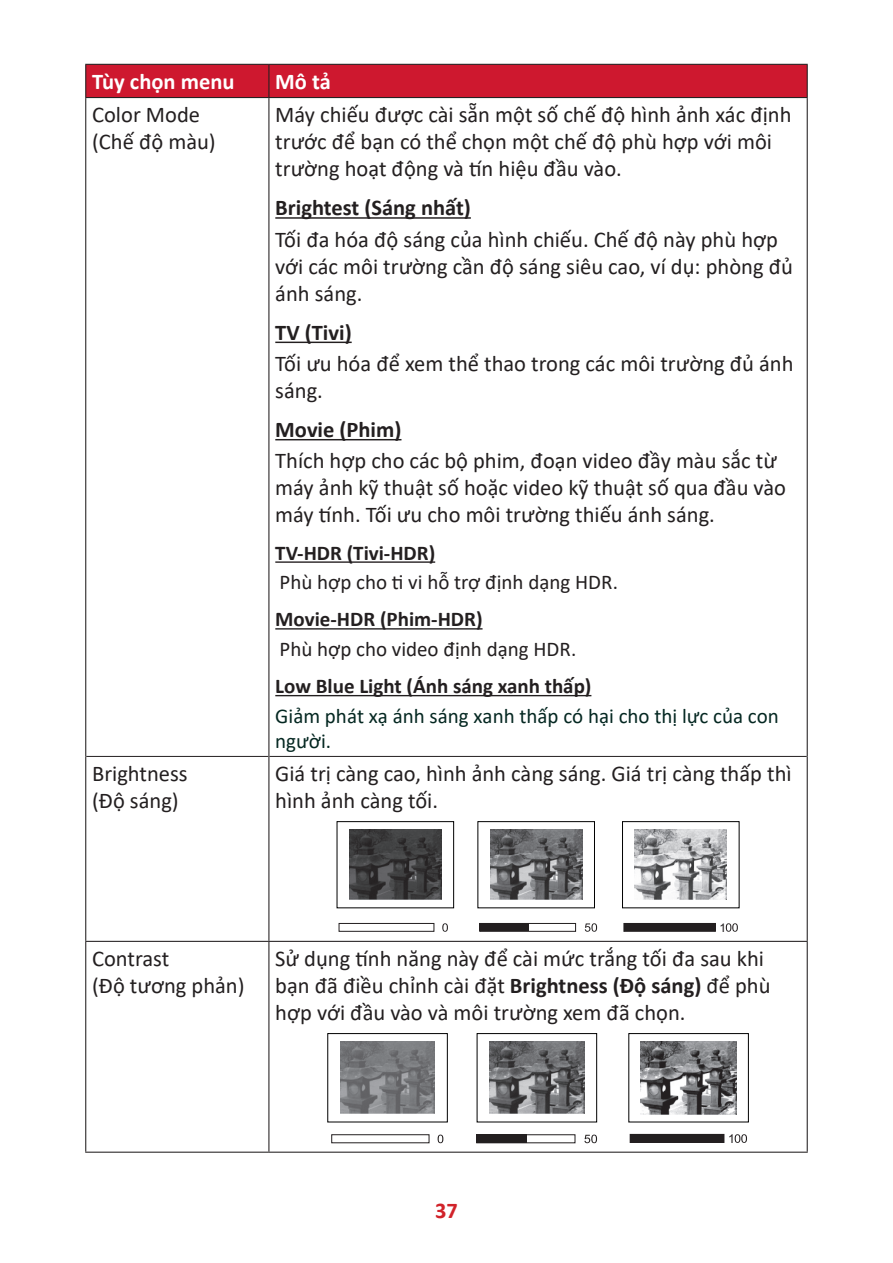
<style>
.page{position:relative;width:893px;height:1263px;background:#fff}
.page>*{position:absolute;margin:0;border:0;box-sizing:border-box;transform-origin:0 0}
.t1{font:22.5px/27px "Calibri";color:#231f20}
.t2{font:700 22.5px "Calibri";color:#231f20}
.t3{font:700 22.5px "Calibri";color:#fff}
.t4{font:700 22.5px "Calibri";color:#d1232a}
.t5{font:700 21px "Calibri";color:#231f20}
.t6{font:21px "Calibri";color:#231f20}
.t7{font:21px/25.2px "Calibri";color:#042721}
.t8{font:12.15px "Arial";color:#231f20}
.t9{font:11.85px "Arial";color:#231f20}
.s1{font-weight:700}
</style>
<div class="page">
<div style="left:86px;top:65px;width:721px;height:32px;background:#ce182f"></div>
<hr style="left:86px;top:756px;width:182px;height:1px;background:#231f20">
<hr style="left:269px;top:756px;width:538px;height:1px;background:#231f20">
<hr style="left:85px;top:97px;width:184px;height:1px;background:#231f20">
<hr style="left:269px;top:97px;width:539px;height:1px;background:#231f20">
<hr style="left:85px;top:64px;width:184px;height:1px;background:#231f20">
<hr style="left:85px;top:65px;width:1px;height:32px;background:#231f20">
<hr style="left:269px;top:64px;width:539px;height:1px;background:#231f20">
<hr style="left:268px;top:65px;width:1px;height:32px;background:#231f20">
<hr style="left:807px;top:65px;width:1px;height:32px;background:#231f20">
<hr style="left:85px;top:98px;width:1px;height:658px;background:#231f20">
<hr style="left:85px;top:756px;width:1px;height:185px;background:#231f20">
<hr style="left:85px;top:942px;width:1px;height:210px;background:#231f20">
<hr style="left:85px;top:941px;width:184px;height:1px;background:#231f20">
<hr style="left:269px;top:941px;width:539px;height:1px;background:#231f20">
<hr style="left:85px;top:1152px;width:184px;height:1px;background:#231f20">
<hr style="left:269px;top:1152px;width:539px;height:1px;background:#231f20">
<hr style="left:268px;top:98px;width:1px;height:658px;background:#231f20">
<hr style="left:807px;top:98px;width:1px;height:658px;background:#231f20">
<hr style="left:268px;top:756px;width:1px;height:185px;background:#231f20">
<hr style="left:807px;top:756px;width:1px;height:185px;background:#231f20">
<hr style="left:268px;top:942px;width:1px;height:210px;background:#231f20">
<hr style="left:807px;top:942px;width:1px;height:210px;background:#231f20">
<hr style="left:275px;top:217px;width:196px;height:2px;background:#231f20">
<hr style="left:275px;top:342px;width:77px;height:1px;background:#231f20">
<hr style="left:275px;top:439px;width:126px;height:1px;background:#231f20">
<hr style="left:275px;top:561px;width:160px;height:2px;background:#231f20">
<hr style="left:275px;top:628px;width:208px;height:1px;background:#231f20">
<hr style="left:275px;top:695px;width:316px;height:1px;background:#231f20">
<svg style="left:337px;top:821px;width:403px;height:88px"></svg>
<svg style="left:585px;top:923px;width:12px;height:9px"></svg>
<div style="left:339px;top:923px;width:95px;height:9px;background:#fff;border:1px solid #231f20"></div>
<div style="left:479px;top:923px;width:97px;height:9px;background:#fff;border:1px solid #231f20"></div>
<div style="left:480px;top:923px;width:49px;height:8px;background:#231f20"></div>
<svg style="left:623px;top:923px;width:93px;height:9px"></svg>
<div style="left:624px;top:923px;width:91px;height:8px;background:#231f20"></div>
<svg style="left:442px;top:923px;width:6px;height:9px"></svg>
<svg style="left:726px;top:923px;width:12px;height:9px"></svg>
<img style="left:635px;top:830px;width:91px;height:69px">
<img style="left:349px;top:830px;width:92px;height:70px">
<div style="left:477px;top:1033px;width:120px;height:89px;border:1px solid #000"></div>
<img style="left:490px;top:1042px;width:94px;height:71px">
<div style="left:628px;top:1033px;width:121px;height:89px;border:1px solid #000"></div>
<img style="left:641px;top:1041px;width:95px;height:73px">
<div style="left:327px;top:1033px;width:121px;height:89px;border:1px solid #000"></div>
<img style="left:340px;top:1042px;width:95px;height:72px">
<svg style="left:584px;top:1134px;width:13px;height:9px"></svg>
<div style="left:331px;top:1134px;width:98px;height:9px;background:#fff;border:1px solid #231f20"></div>
<div style="left:476px;top:1134px;width:99px;height:9px;background:#fff;border:1px solid #231f20"></div>
<div style="left:477px;top:1135px;width:50px;height:8px;background:#231f20"></div>
<div style="left:630px;top:1134px;width:94px;height:9px;background:#231f20"></div>
<svg style="left:438px;top:1134px;width:5px;height:9px"></svg>
<svg style="left:735px;top:1134px;width:12px;height:9px"></svg>
<p class="t3" style="left:92px;top:66px;width:144px">Tùy chọn menu</p>
<p class="t3" style="left:275px;top:66px;width:57px">Mô tả</p>
<p class="t1" style="left:92px;top:101px;width:125px">Color Mode (Chế độ màu)</p>
<p class="t1" style="left:275px;top:101px;width:518px">Máy chiếu được cài sẵn một số chế độ hình ảnh xác định trước để bạn có thể chọn một chế độ phù hợp với môi trường hoạt động và tín hiệu đầu vào.</p>
<p class="t2" style="left:275px;top:192px;width:197px">Brightest (Sáng nhất)</p>
<p class="t1" style="left:275px;top:225px;width:519px">Tối đa hóa độ sáng của hình chiếu. Chế độ này phù hợp với các môi trường cần độ sáng siêu cao, ví dụ: phòng đủ ánh sáng.</p>
<p class="t2" style="left:275px;top:316px;width:78px">TV (Tivi)</p>
<p class="t1" style="left:275px;top:349px;width:520px">Tối ưu hóa để xem thể thao trong các môi trường đủ ánh sáng.</p>
<p class="t2" style="left:275px;top:414px;width:128px">Movie (Phim)</p>
<p class="t1" style="left:275px;top:447px;width:512px">Thích hợp cho các bộ phim, đoạn video đầy màu sắc từ máy ảnh kỹ thuật số hoặc video kỹ thuật số qua đầu vào máy tính. Tối ưu cho môi trường thiếu ánh sáng.</p>
<p class="t5" style="left:275px;top:538px;width:161px">TV-HDR (Tivi-HDR)</p>
<p class="t6" style="left:280px;top:568px;width:340px">Phù hợp cho ti vi hỗ trợ định dạng HDR.</p>
<p class="t5" style="left:275px;top:605px;width:209px">Movie-HDR (Phim-HDR)</p>
<p class="t6" style="left:280px;top:634px;width:298px">Phù hợp cho video định dạng HDR.</p>
<p class="t5" style="left:275px;top:671px;width:318px">Low Blue Light (Ánh sáng xanh thấp)</p>
<p class="t7" style="left:275px;top:702px;width:505px">Giảm phát xạ ánh sáng xanh thấp có hại cho thị lực của con người.</p>
<p class="t1" style="left:92px;top:760px;width:97px">Brightness (Độ sáng)</p>
<p class="t1" style="left:275px;top:760px;width:518px">Giá trị càng cao, hình ảnh càng sáng. Giá trị càng thấp thì hình ảnh càng tối.</p>
<p class="t9" style="left:719px;top:919px;width:8px">1</p>
<p class="t1" style="left:92px;top:944px;width:154px">Contrast<br>(Độ tương phản)</p>
<p class="t1" style="left:275px;top:944px;width:497px">Sử dụng tính năng này để cài mức trắng tối đa sau khi bạn đã điều chỉnh cài đặt <span class="s1">Brightness (Độ sáng)</span> để phù hợp với đầu vào và môi trường xem đã chọn.</p>
<p class="t4" style="left:435px;top:1194px;width:24px">37</p>
<p class="t8" style="left:728px;top:1130px;width:8px">1</p>
</div>
